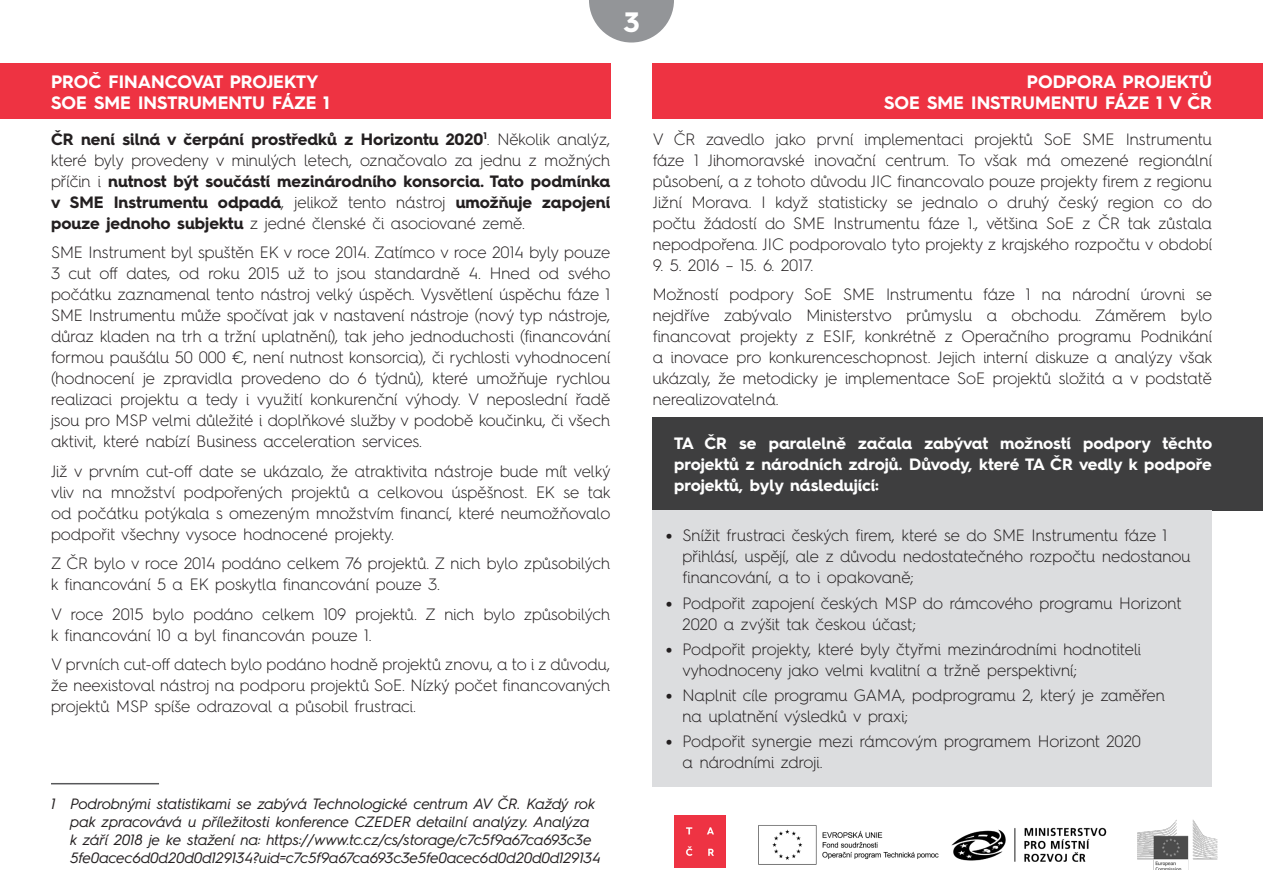
<style>
.page{position:relative;width:1263px;height:893px;background:#fff}
.page>*{position:absolute;margin:0;border:0;box-sizing:border-box;transform-origin:0 0}
.t1{font:700 28.2px "Hurme Geometric Sans 4";color:#fff}
.Podnadpis{font:700 18px "Hurme Geometric Sans 4";color:#fff}
.text{font:300 16.5px/21px "Hurme Geometric Sans 4";color:#231f20}
.text-2{font:700 16.5px/21px "Hurme Geometric Sans 4";color:#231f20;text-align:justify}
.text-3{font:700 16.5px/21px "Hurme Geometric Sans 4";color:#fff;text-align:justify}
.Poznamka_pod_čarou{font:italic 15px/18px "Hurme Geometric Sans 4";color:#231f20}
.s1{font-weight:300}
.s2{font-family:"Cambria";font-weight:700}
</style>
<div class="page">
<svg style="left:589px;top:0;width:85px;height:43px"></svg>
<div style="left:674px;top:815px;width:52px;height:52px;background:#ee3343"></div>
<img style="left:758px;top:825px;width:349px;height:40px">
<img style="left:1137px;top:820px;width:81px;height:50px">
<hr style="left:51px;top:783px;width:108px;height:1px;background:#57585a">
<div style="left:0;top:64px;width:610px;height:55px;background:#ee3342"></div>
<div style="left:653px;top:64px;width:610px;height:55px;background:#ee3342"></div>
<div style="left:653px;top:417px;width:610px;height:93px;background:#3e3e3f"></div>
<div style="left:653px;top:510px;width:559px;height:277px;background:#dcdddf"></div>
<h1 class="t1" style="left:624px;top:2px;width:17px">3</h1>
<p class="Podnadpis" style="left:51px;top:69px;width:269px">PROČ FINANCOVAT PROJEKTY</p>
<p class="Podnadpis" style="left:51px;top:90px;width:280px">SOE SME INSTRUMENTU FÁZE 1</p>
<p class="text-2" style="left:51px;top:128px;width:561px">ČR není silná v čerpání prostředků z Horizontu 2020<sup>1</sup><span class="s1">. Několik analýz, které byly provedeny v minulých letech, označovalo za jednu z možných příčin i</span> nutnost být součástí mezinárodního konsorcia. Tato podmínka v SME Instrumentu odpadá<span class="s1">, jelikož tento nástroj</span> umožňuje zapojení pouze jednoho subjektu <span class="s1">z jedné členské či asociované země.</span></p>
<p class="text" style="left:51px;top:241px;width:561px;text-align:justify">SME Instrument byl spuštěn EK v roce 2014. Zatímco v roce 2014 byly pouze 3 cut off dates, od roku 2015 už to jsou standardně 4. Hned od svého počátku zaznamenal tento nástroj velký úspěch. Vysvětlení úspěchu fáze 1<br>SME Instrumentu může spočívat jak v nastavení nástroje (nový typ nástroje, důraz kladen na trh a tržní uplatnění), tak jeho jednoduchosti (financování formou paušálu 50 000 €, není nutnost konsorcia), či rychlosti vyhodnocení (hodnocení je zpravidla provedeno do 6 týdnů), které umožňuje rychlou realizaci projektu a tedy i využití konkurenční výhody. V neposlední řadě jsou pro MSP velmi důležité i doplňkové služby v podobě koučinku, či všech aktivit, které nabízí Business acceleration services.</p>
<p class="text" style="left:51px;top:460px;width:561px;text-align:justify">Již v prvním cut-off date se ukázalo, že atraktivita nástroje bude mít velký vliv na množství podpořených projektů a celkovou úspěšnost. EK se tak od počátku potýkala s omezeným množstvím financí, které neumožňovalo podpořit všechny vysoce hodnocené projekty.</p>
<p class="text" style="left:51px;top:552px;width:561px">Z ČR bylo v roce 2014 podáno celkem 76 projektů. Z nich bylo způsobilých k financování 5 a EK poskytla financování pouze 3.</p>
<p class="text" style="left:51px;top:603px;width:561px">V roce 2015 bylo podáno celkem 109 projektů. Z nich bylo způsobilých k financování 10 a byl financován pouze 1.</p>
<p class="text" style="left:51px;top:653px;width:561px;text-align:justify">V prvních cut-off datech bylo podáno hodně projektů znovu, a to i z důvodu, že neexistoval nástroj na podporu projektů SoE. Nízký počet financovaných projektů MSP spíše odrazoval a působil frustraci.</p>
<p class="Poznamka_pod_čarou" style="left:71px;top:794px;width:532px;text-indent:-20px">1 Podrobnými statistikami se zabývá Technologické centrum AV ČR. Každý rok pak zpracovává u příležitosti konference CZEDER detailní analýzy. Analýza<br>k září 2018 je ke stažení na: https://www.tc.cz/cs/storage/c7c5f9a67ca693c3e 5fe0acec6d0d20d0d129134?uid=c7c5f9a67ca693c3e5fe0acec6d0d20d0d129134</p>
<p class="Podnadpis" style="left:1027px;top:69px;width:187px">PODPORA PROJEKTŮ</p>
<p class="Podnadpis" style="left:884px;top:90px;width:329px">SOE SME INSTRUMENTU FÁZE 1 V ČR</p>
<p class="text" style="left:653px;top:128px;width:561px;text-align:justify">V ČR zavedlo jako první implementaci projektů SoE SME Instrumentu fáze 1 Jihomoravské inovační centrum. To však má omezené regionální působení, a z tohoto důvodu JIC financovalo pouze projekty firem z regionu Jižní Morava. I když statisticky se jednalo o druhý český region co do počtu žádostí do SME Instrumentu fáze 1., většina SoE z ČR tak zůstala nepodpořena. JIC podporovalo tyto projekty z krajského rozpočtu v období</p>
<p class="text" style="left:653px;top:254px;width:162px">9. 5. 2016 – 15. 6. 2017.</p>
<p class="text" style="left:653px;top:283px;width:561px;text-align:justify">Možností podpory SoE SME Instrumentu fáze 1 na národní úrovni se nejdříve zabývalo Ministerstvo průmyslu a obchodu. Záměrem bylo financovat projekty z ESIF, konkrétně z Operačního programu Podnikání a inovace pro konkurenceschopnost. Jejich interní diskuze a analýzy však ukázaly, že metodicky je implementace SoE projektů složitá a v podstatě nerealizovatelná.</p>
<p class="text-3" style="left:674px;top:432px;width:540px">TA ČR se paralelně začala zabývat možností podpory těchto projektů z národních zdrojů. Důvody, které TA ČR vedly k podpoře projektů, byly následující:</p>
<p class="text" style="left:682px;top:525px;width:510px;text-indent:-17px"><span class="s2">•</span> Snížit frustraci českých firem, které se do SME Instrumentu fáze 1 přihlásí, uspějí, ale z důvodu nedostatečného rozpočtu nedostanou financování, a to i opakovaně;</p>
<p class="text" style="left:682px;top:592px;width:501px;text-indent:-17px"><span class="s2">•</span> Podpořit zapojení českých MSP do rámcového programu Horizont<br>2020 a zvýšit tak českou účast;</p>
<p class="text" style="left:682px;top:638px;width:460px;text-indent:-17px"><span class="s2">•</span> Podpořit projekty, které byly čtyřmi mezinárodními hodnotiteli vyhodnoceny jako velmi kvalitní a tržně perspektivní;</p>
<p class="text" style="left:682px;top:684px;width:484px;text-indent:-17px"><span class="s2">•</span> Naplnit cíle programu GAMA, podprogramu 2, který je zaměřen na uplatnění výsledků v praxi;</p>
<p class="text" style="left:682px;top:731px;width:460px;text-indent:-17px"><span class="s2">•</span> Podpořit synergie mezi rámcovým programem Horizont 2020 a národními zdroji.</p>
</div>
